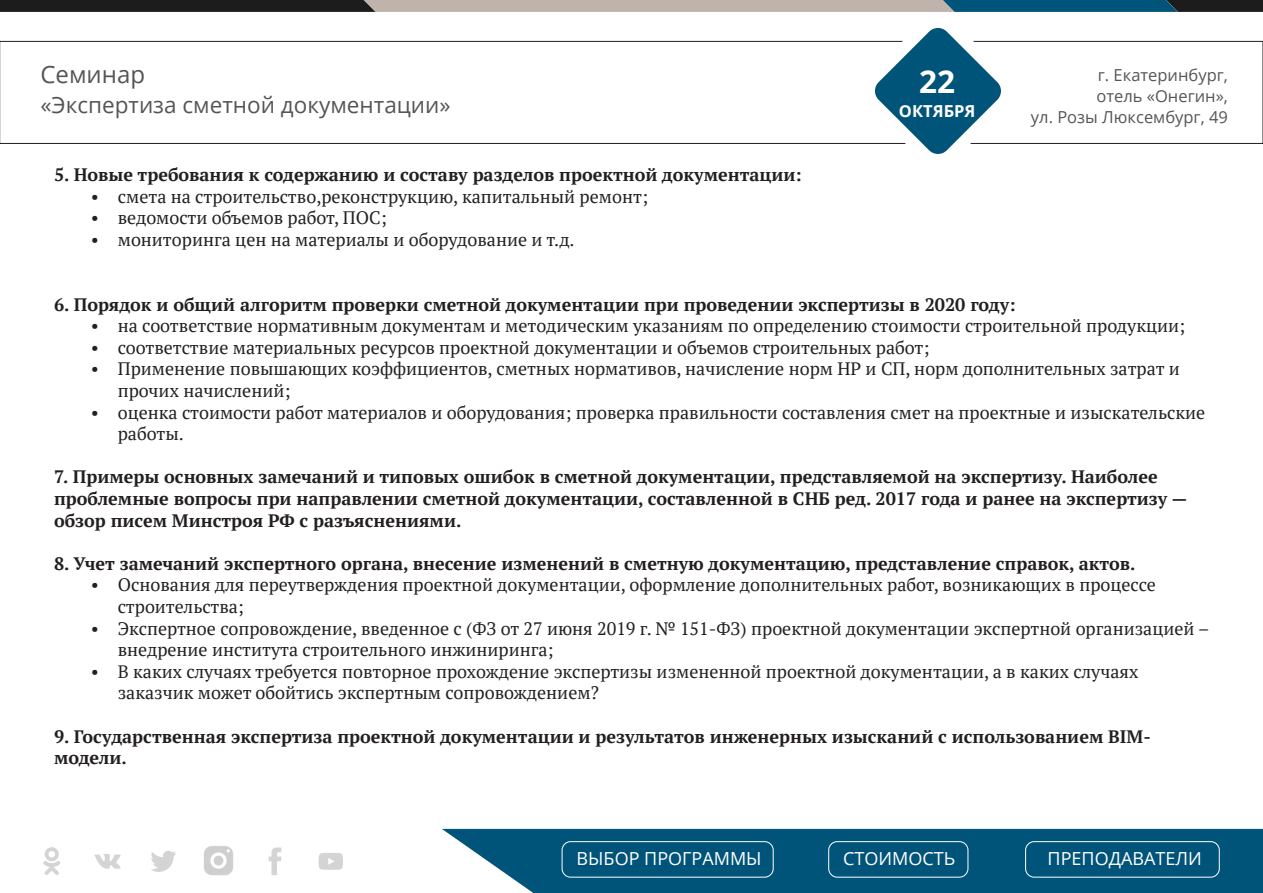
<style>
.page{position:relative;width:1263px;height:893px;background:#fff}
.page>*{position:absolute;margin:0;border:0;box-sizing:border-box;transform-origin:0 0}
.Стиль_абзаца_2{font:700 31.5px "Open Sans";color:#fff}
.Стиль_абзаца_2-2{font:24px "Open Sans";color:#555}
.Стиль_абзаца_2-3{font:22.5px "Open Sans";color:#555}
.t1{font:18px/21.6px "PT Serif";color:#231f20}
.t2{font:700 18px/21.6px "PT Serif";color:#231f20}
.t3{font:18px "Open Sans";color:#fff}
.Стиль_абзаца_2-4{font:16.5px "Open Sans";color:#555}
.Стиль_абзаца_2-5{font:700 16.5px "Open Sans";color:#fff}
</style>
<div class="page">
<svg style="left:442px;top:829px;width:821px;height:64px;background:#115f82"></svg>
<img style="left:1216px;top:836px;width:1px;height:50px">
<div style="left:562px;top:841px;width:211px;height:36px;border:1px solid #fff;border-radius:9px"></div>
<svg style="left:43px;top:847px;width:17px;height:28px"></svg>
<svg style="left:94px;top:854px;width:27px;height:15px"></svg>
<svg style="left:151px;top:850px;width:25px;height:22px"></svg>
<svg style="left:268px;top:847px;width:14px;height:28px"></svg>
<svg style="left:318px;top:853px;width:25px;height:17px"></svg>
<img style="left:204px;top:846px;width:29px;height:30px">
<div style="left:828px;top:841px;width:140px;height:36px;border:1px solid #fff;border-radius:9px"></div>
<svg style="left:0;top:0;width:1263px;height:154px"></svg>
<div style="left:1025px;top:841px;width:195px;height:36px;border:1px solid #fff;border-radius:9px"></div>
<p class="Стиль_абзаца_2-2" style="left:40px;top:61px;width:106px">Семинар</p>
<p class="Стиль_абзаца_2-3" style="left:40px;top:92px;width:412px">«Экспертиза сметной документации»</p>
<p class="t2" style="left:54px;top:163px;width:749px">5. Новые требования к содержанию и составу разделов проектной документации:</p>
<p class="t1" style="left:91px;top:185px;width:559px">• смета на строительство,реконструкцию, капитальный ремонт;</p>
<p class="t1" style="left:91px;top:207px;width:297px">• ведомости объемов работ, ПОС;</p>
<p class="t1" style="left:91px;top:228px;width:485px">• мониторинга цен на материалы и оборудование и т.д.</p>
<p class="Стиль_абзаца_2" style="left:919px;top:59px;width:37px">22</p>
<p class="Стиль_абзаца_2-5" style="left:899px;top:99px;width:78px">ОКТЯБРЯ</p>
<p class="Стиль_абзаца_2-4" style="left:1098px;top:66px;width:132px">г. Екатеринбург,</p>
<p class="Стиль_абзаца_2-4" style="left:1096px;top:87px;width:133px">отель «Онегин»,</p>
<p class="Стиль_абзаца_2-4" style="left:1031px;top:108px;width:198px">ул. Розы Люксембург, 49</p>
<p class="t2" style="left:54px;top:293px;width:963px">6. Порядок и общий алгоритм проверки сметной документации при проведении экспертизы в 2020 году:</p>
<p class="t1" style="left:91px;top:315px;width:1096px">• на соответствие нормативным документам и методическим указаниям по определению стоимости строительной продукции;</p>
<p class="t1" style="left:91px;top:336px;width:840px">• соответствие материальных ресурсов проектной документации и объемов строительных работ;</p>
<p class="t1" style="left:118px;top:358px;width:1063px;text-indent:-27px">• Применение повышающих коэффициентов, сметных нормативов, начисление норм НР и СП, норм дополнительных затрат и прочих начислений;</p>
<p class="t1" style="left:118px;top:401px;width:1089px;text-indent:-27px">• оценка стоимости работ материалов и оборудования; проверка правильности составления смет на проектные и изыскательские работы.</p>
<p class="t2" style="left:54px;top:466px;width:1135px">7. Примеры основных замечаний и типовых ошибок в сметной документации, представляемой на экспертизу. Наиболее проблемные вопросы при направлении сметной документации, составленной в СНБ ред. 2017 года и ранее на экспертизу — обзор писем Минстроя РФ с разъяснениями.</p>
<p class="t2" style="left:54px;top:552px;width:1083px">8. Учет замечаний экспертного органа, внесение изменений в сметную документацию, представление справок, актов.</p>
<p class="t1" style="left:118px;top:574px;width:1039px;text-indent:-27px">• Основания для переутверждения проектной документации, оформление дополнительных работ, возникающих в процессе строительства;</p>
<p class="t1" style="left:118px;top:617px;width:1093px;text-indent:-27px">• Экспертное сопровождение, введенное с (ФЗ от 27 июня 2019 г. № 151-ФЗ) проектной документации экспертной организацией – внедрение института строительного инжиниринга;</p>
<p class="t1" style="left:118px;top:660px;width:1022px;text-indent:-27px">• В каких случаях требуется повторное прохождение экспертизы измененной проектной документации, а в каких случаях заказчик может обойтись экспертным сопровождением?</p>
<p class="t2" style="left:54px;top:725px;width:1098px">9. Государственная экспертиза проектной документации и результатов инженерных изысканий с использованием BIM&shy;модели.</p>
<p class="t3" style="left:577px;top:848px;width:187px">ВЫБОР ПРОГРАММЫ</p>
<p class="t3" style="left:843px;top:848px;width:114px">СТОИМОСТЬ</p>
<p class="t3" style="left:1047px;top:848px;width:156px">ПРЕПОДАВАТЕЛИ</p>
</div>
